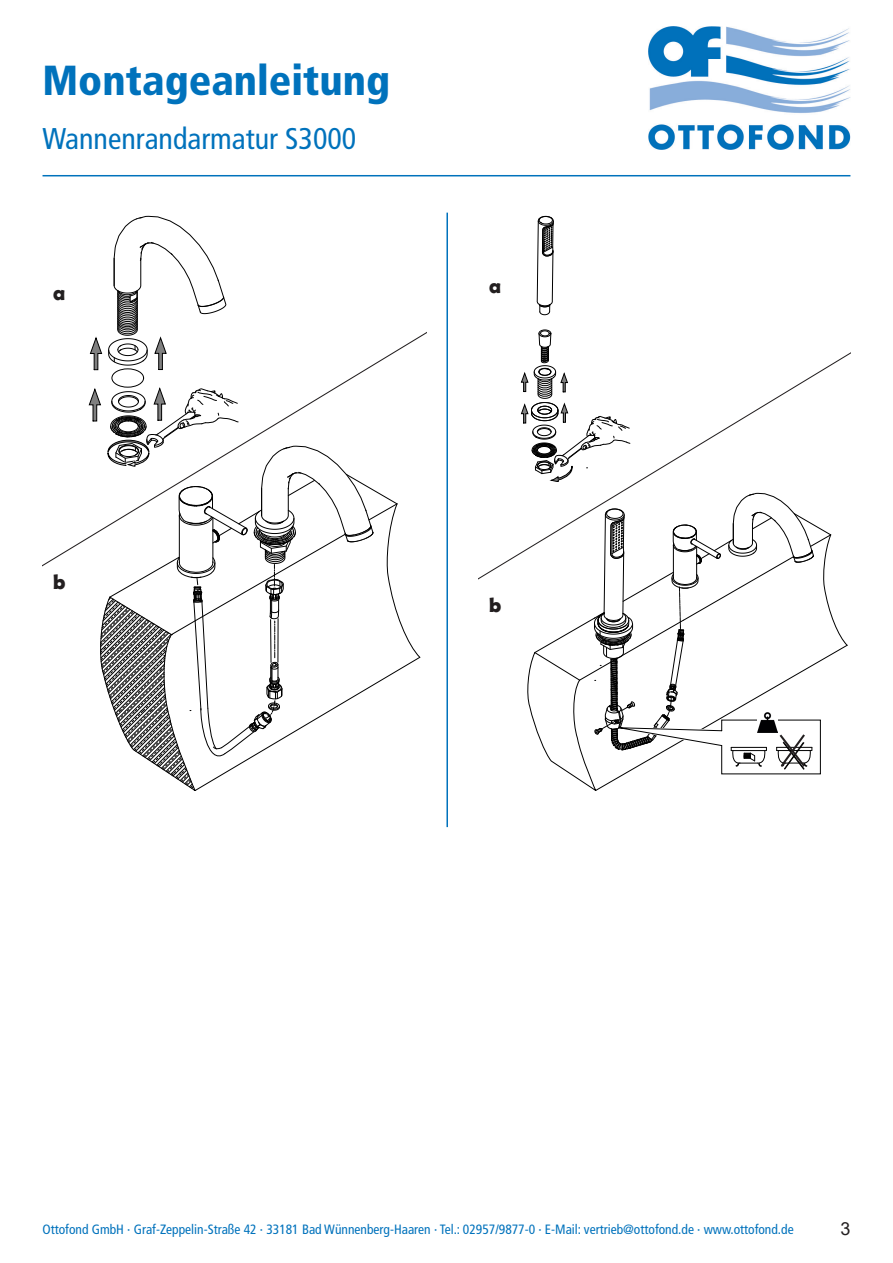
<style>
.page{position:relative;width:893px;height:1263px;background:#fff}
.page>*{position:absolute;margin:0;border:0;box-sizing:border-box;transform-origin:0 0}
.t1{font:900 condensed 42px "Frutiger";color:#0072bc}
.t2{font:condensed 30px "Frutiger";color:#0072bc}
.t3{font:700 20.85px "Berlin Sans FB Demi";color:#231f20}
.t4{font:700 20.55px "Berlin Sans FB Demi";color:#231f20}
.t5{font:18px "Arial";color:#231f20}
.t6{font:condensed 13.5px "Frutiger";color:#0072bc}
</style>
<div class="page">
<img style="left:649px;top:27px;width:201px;height:123px">
<hr style="left:43px;top:175px;width:807px;height:1px;background:#0072bc">
<svg style="left:113px;top:216px;width:113px;height:112px"></svg>
<svg style="left:43px;top:328px;width:383px;height:238px"></svg>
<svg style="left:86px;top:382px;width:335px;height:409px"></svg>
<hr style="left:446px;top:213px;width:2px;height:614px;background:#0072bc">
<svg style="left:519px;top:215px;width:329px;height:576px"></svg>
<div style="left:705px;top:787px;width:153px;height:27px;background:#fff"></div>
<div style="left:468px;top:225px;width:57px;height:43px;background:#fff"></div>
<h1 class="t1" style="left:43px;top:55px;width:349px">Montageanleitung</h1>
<h2 class="t2" style="left:43px;top:121px;width:315px">Wannenrandarmatur S3000</h2>
<h3 class="t3" style="left:53px;top:280px;width:14px">a</h3>
<h3 class="t4" style="left:489px;top:274px;width:14px">a</h3>
<h3 class="t3" style="left:53px;top:570px;width:14px">b</h3>
<h3 class="t4" style="left:489px;top:593px;width:14px">b</h3>
<p class="t6" style="left:43px;top:1222px;width:753px">Ottofond GmbH · Graf-Zeppelin-Straße 42 · 33181 Bad Wünnenberg-Haaren · Tel.: 02957/9877-0 · E-Mail: vertrieb@ottofond.de · www.ottofond.de</p>
<h3 class="t5" style="left:840px;top:1216px;width:12px">3</h3>
</div>
